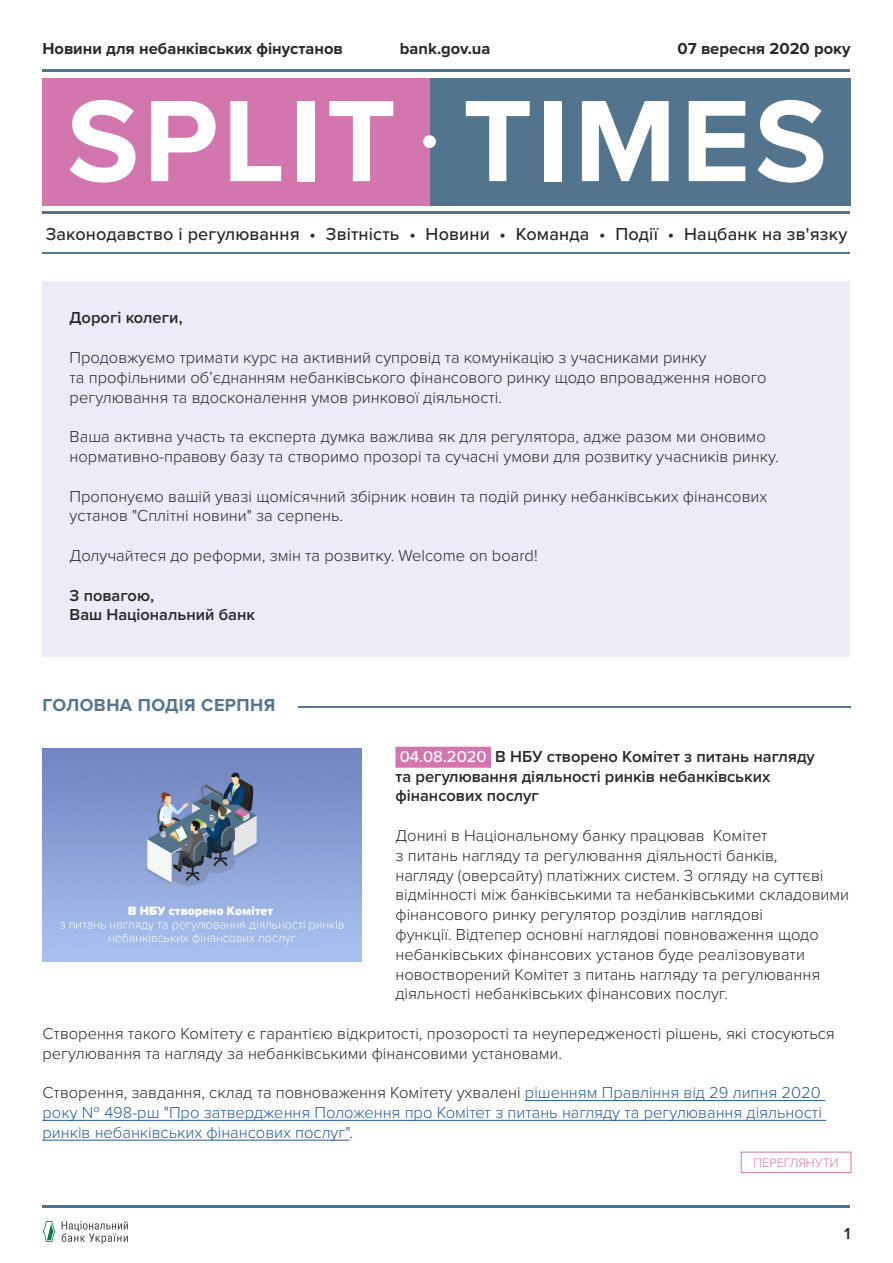
<style>
.page{position:relative;width:893px;height:1263px;background:#fff}
.page>*{position:absolute;margin:0;border:0;box-sizing:border-box;transform-origin:0 0}
.t1{font:500 18px "Proxima Nova";letter-spacing:.01em;color:#282827}
.t2{font:700 18px "Proxima Nova";letter-spacing:.025em;color:#52748d}
.t3{font:300 16.5px/19.8px "Proxima Nova";color:#282827}
.t4{font:300 16.5px/19.8px "Proxima Nova";color:#275b9b;text-align:justify}
.t5{font:600 16.5px/19.8px "Proxima Nova";color:#282827}
.t6{font:700 16.5px "Proxima Nova";color:#282827}
.t7{font:300 12.75px "Proxima Nova";color:#d276ad}
.s1{font-weight:500;color:#fff}
.s2{color:#282827}
</style>
<div class="page">
<div style="left:43px;top:78px;width:387px;height:127px;background:#d276ad"></div>
<div style="left:430px;top:78px;width:420px;height:127px;background:#52748d"></div>
<svg style="left:70px;top:100px;width:66px;height:83px"></svg>
<svg style="left:151px;top:101px;width:65px;height:80px"></svg>
<svg style="left:230px;top:101px;width:51px;height:80px"></svg>
<div style="left:297px;top:101px;width:17px;height:80px;background:#fff"></div>
<svg style="left:329px;top:101px;width:64px;height:80px"></svg>
<svg style="left:466px;top:101px;width:64px;height:80px"></svg>
<div style="left:545px;top:101px;width:17px;height:80px;background:#fff"></div>
<svg style="left:582px;top:101px;width:87px;height:80px"></svg>
<svg style="left:689px;top:101px;width:56px;height:80px"></svg>
<svg style="left:757px;top:100px;width:66px;height:83px"></svg>
<div style="left:423px;top:135px;width:13px;height:13px;background:#fff;border-radius:50%"></div>
<hr style="left:43px;top:70px;width:807px;height:2px;background:#52748d">
<hr style="left:43px;top:211px;width:807px;height:2px;background:#52748d">
<hr style="left:43px;top:252px;width:807px;height:1px;background:#52748d">
<hr style="left:43px;top:1205px;width:807px;height:3px;background:#52748d">
<svg style="left:62px;top:1221px;width:66px;height:23px"></svg>
<svg style="left:43px;top:1221px;width:12px;height:21px"></svg>
<div style="left:43px;top:281px;width:807px;height:376px;background:#ebecf8"></div>
<div style="left:395px;top:747px;width:96px;height:21px;background:#d276ad"></div>
<hr style="left:525px;top:1100px;width:300px;height:1px;background:#275b9b">
<hr style="left:43px;top:1120px;width:783px;height:1px;background:#275b9b">
<hr style="left:43px;top:1140px;width:307px;height:1px;background:#275b9b">
<img style="left:43px;top:749px;width:318px;height:212px">
<div style="left:741px;top:1152px;width:110px;height:21px;border:1px solid #d276ad"></div>
<hr style="left:298px;top:706px;width:552px;height:1px;background:#52748d">
<p class="t6" style="left:43px;top:39px;width:302px">Новини для небанківських фінустанов</p>
<p class="t6" style="left:400px;top:39px;width:92px">bank.gov.ua</p>
<p class="t6" style="left:678px;top:39px;width:174px">07 вересня 2020 року</p>
<p class="t1" style="left:46px;top:223px;width:803px">Законодавство і регулювання • Звітність • Новини • Команда • Події • Нацбанк на зв'язку</p>
<p class="t5" style="left:70px;top:308px;width:115px">Дорогі колеги,</p>
<p class="t3" style="left:70px;top:348px;width:698px">Продовжуємо тримати курс на активний супровід та комунікацію з учасниками ринку<br>та профільними об’єднанням небанківського фінансового ринку щодо впровадження нового регулювання та вдосконалення умов ринкової діяльності.</p>
<p class="t3" style="left:70px;top:427px;width:711px">Ваша активна участь та експерта думка важлива як для регулятора, адже разом ми оновимо нормативно-правову базу та створимо прозорі та сучасні умови для розвитку учасників ринку.</p>
<p class="t3" style="left:70px;top:486px;width:699px">Пропонуємо вашій увазі щомісячний збірник новин та подій ринку небанківських фінансових установ "Сплітні новини" за серпень.</p>
<p class="t3" style="left:70px;top:546px;width:470px">Долучайтеся до реформи, змін та розвитку. Welcome on board!</p>
<p class="t5" style="left:70px;top:586px;width:187px">З повагою,<br>Ваш Національний банк</p>
<p class="t2" style="left:43px;top:694px;width:234px">ГОЛОВНА ПОДІЯ СЕРПНЯ</p>
<p class="t5" style="left:395px;top:747px;width:421px"><span class="s1">04.08.2020</span> В НБУ створено Комітет з питань нагляду та регулювання діяльності ринків небанківських фінансових послуг</p>
<p class="t3" style="left:395px;top:826px;width:455px">Донині в Національному банку працював Комітет<br>з питань нагляду та регулювання діяльності банків,<br>нагляду (оверсайту) платіжних систем. З огляду на суттєві відмінності між банківськими та небанківськими складовими фінансового ринку регулятор розділив наглядові<br>функції. Відтепер основні наглядові повноваження щодо небанківських фінансових установ буде реалізовувати новостворений Комітет з питань нагляду та регулювання діяльності небанківських фінансових послуг.</p>
<p class="t3" style="left:43px;top:1024px;width:794px">Створення такого Комітету є гарантією відкритості, прозорості та неупередженості рішень, які стосуються регулювання та нагляду за небанківськими фінансовими установами.</p>
<p class="t4" style="left:43px;top:1083px;width:781px"><span class="s2">Створення, завдання, склад та повноваження Комітету ухвалені</span> рішенням Правління від 29 липня 2020 року № 498-рш "Про затвердження Положення про Комітет з питань нагляду та регулювання діяльності ринків небанківських фінансових послуг"<span class="s2">.</span></p>
<p class="t7" style="left:753px;top:1155px;width:87px">ПЕРЕГЛЯНУТИ</p>
<p class="t5" style="left:844px;top:1224px;width:8px">1</p>
</div>
